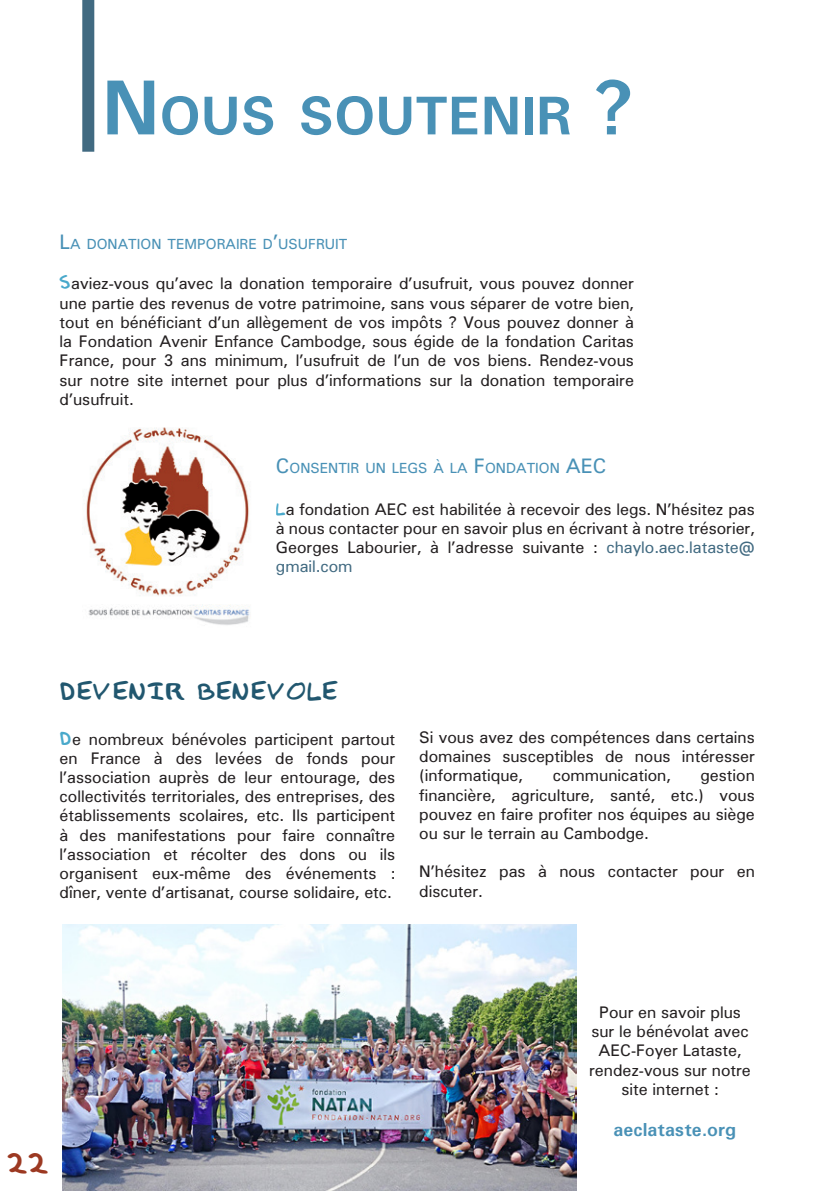
<style>
.page{position:relative;width:840px;height:1191px;background:#fff}
.page>*{position:absolute;margin:0;border:0;box-sizing:border-box;transform-origin:0 0}
.t1{font:700 52.2px "Free Universal";color:#4991b6}
.t2{font:28px "Child's Play";color:#9c3922}
.t3{font:24px "Child's Play";color:#21576f}
.t4{font:700 18px "Free Universal";color:#4991b6}
.t5{font:16px/19.2px "Free Universal";color:#231f20;text-align:justify}
.t6{font:14px "Free Universal";color:#4991b6}
.s1{font-size:74.6px}
.s2{font-size:20px}
.s3{font-family:"Child's Play";font-size:18px;color:#49a9cb}
.s4{font-family:"Child's Play";color:#49a9cb}
.s5{color:#416a81}
</style>
<div class="page">
<div style="left:82px;top:0;width:12px;height:152px;background:#416a81"></div>
<img style="left:62px;top:924px;width:513px;height:267px">
<img style="left:86px;top:427px;width:164px;height:198px">
<p class="t1" style="left:102px;top:79px;width:533px"><span class="s1">N</span>OUS SOUTENIR <span class="s1">?</span></p>
<p class="t6" style="left:60px;top:234px;width:289px"><span class="s2">L</span>A DONATION TEMPORAIRE D<span class="s2">’</span>USUFRUIT</p>
<p class="t5" style="left:60px;top:274px;width:575px"><span class="s3">S</span>aviez-vous qu’avec la donation temporaire d’usufruit, vous pouvez donner une partie des revenus de votre patrimoine, sans vous séparer de votre bien, tout en bénéficiant d’un allègement de vos impôts ? Vous pouvez donner à la Fondation Avenir Enfance Cambodge, sous égide de la fondation Caritas France, pour 3 ans minimum, l’usufruit de l’un de vos biens. Rendez-vous sur notre site internet pour plus d’informations sur la donation temporaire d’usufruit.</p>
<p class="t6" style="left:276px;top:458px;width:304px"><span class="s2">C</span>ONSENTIR UN LEGS À LA <span class="s2">F</span>ONDATION <span class="s2">AEC</span></p>
<p class="t5" style="left:276px;top:499px;width:480px"><span class="s4">L</span>a fondation AEC est habilitée à recevoir des legs. N’hésitez pas à nous contacter pour en savoir plus en écrivant à notre trésorier, Georges Labourier, à l’adresse suivante : <span class="s5">chaylo.aec.lataste@ gmail.com</span></p>
<p class="t3" style="left:60px;top:680px;width:280px">DEVENIR BENEVOLE</p>
<p class="t5" style="left:60px;top:728px;width:337px"><span class="s3">D</span>e nombreux bénévoles participent partout en France à des levées de fonds pour l’association auprès de leur entourage, des collectivités territoriales, des entreprises, des établissements scolaires, etc. Ils participent à des manifestations pour faire connaître l’association et récolter des dons ou ils organisent eux-même des événements : dîner, vente d’artisanat, course solidaire, etc.</p>
<p class="t5" style="left:419px;top:727px;width:337px">Si vous avez des compétences dans certains domaines susceptibles de nous intéresser (informatique,</p>
<p class="t5" style="left:419px;top:765px;width:337px;text-indent:281px">gestion financière, agriculture, santé, etc.) vous pouvez en faire profiter nos équipes au siège ou sur le terrain au Cambodge.</p>
<p class="t5" style="left:419px;top:861px;width:337px">N’hésitez pas à nous contacter pour en discuter.</p>
<p class="t5" style="left:552px;top:765px;width:119px">communication,</p>
<h2 class="t2" style="left:8px;top:1150px;width:43px">22</h2>
<p class="t5" style="left:588px;top:1002px;width:163px;text-align:center">Pour en savoir plus sur le bénévolat avec<br>AEC-Foyer Lataste, rendez-vous sur notre site internet :</p>
<p class="t4" style="left:613px;top:1116px;width:124px">aeclataste.org</p>
</div>
